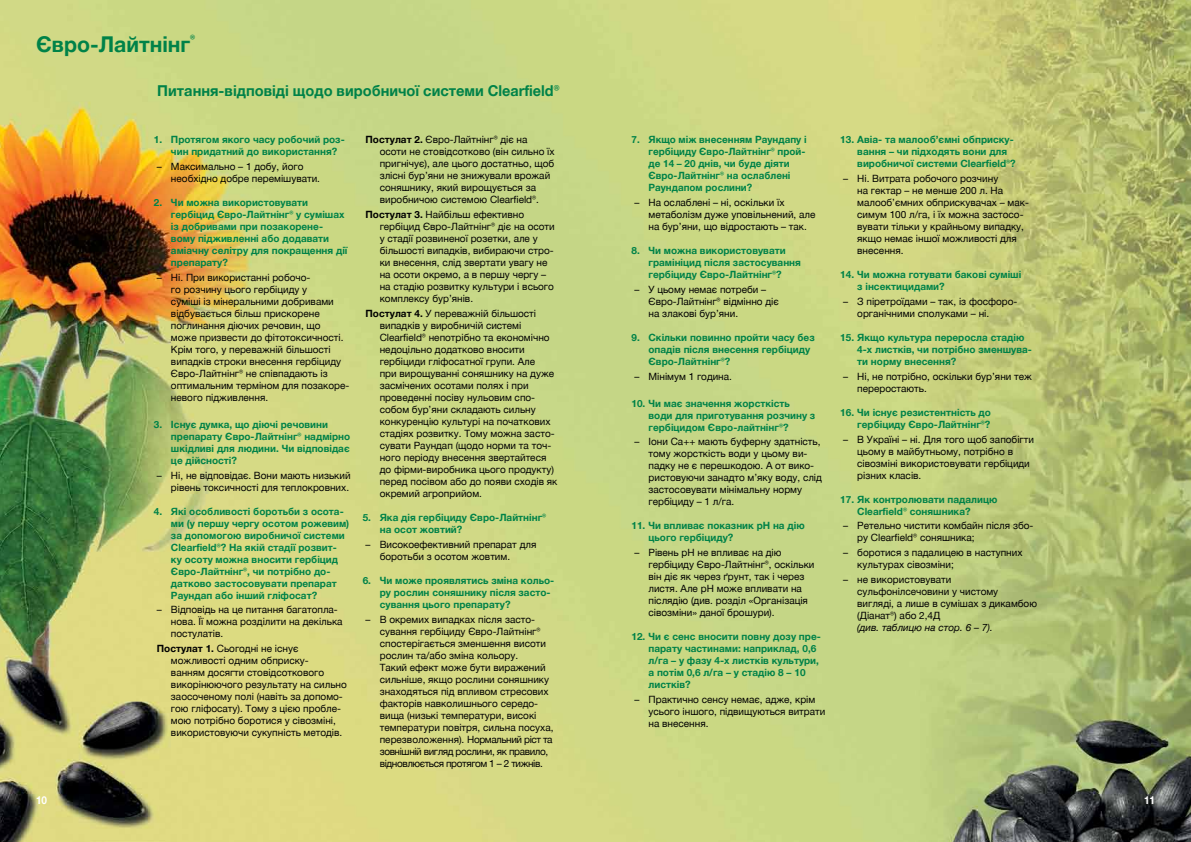
<style>
.page{position:relative;width:1191px;height:842px;background:#fff}
.page>*{position:absolute;margin:0;border:0;box-sizing:border-box;transform-origin:0 0}
.t1{font:700 21.8px "Helvetica Neue LTCYR";color:#008248}
.t2{font:700 15px "Helvetica Neue LTCYR";color:#008248}
.t3{font:700 11px "Helvetica Neue LTCYR";color:#fff;scale:.9 1}
.t4{font:10px/12px "Helvetica Neue LTCYR";color:#000}
.t5{font:700 10px/12px "Helvetica Neue LTCYR";color:#008248}
.t6{font:italic 10px "Helvetica Neue LTCYR";color:#000}
.s1{font-weight:700}
</style>
<div class="page">
<img style="left:0;top:0;width:1191px;height:842px">
<h1 class="t1" style="left:36px;top:32px;width:161px">Євро-Лайтнінг<sup>®</sup></h1>
<h2 class="t2" style="left:157px;top:82px;width:404px">Питання-відповіді щодо виробничої системи Clearfield®</h2>
<p class="t5" style="left:171px;top:134px;width:175px;text-indent:-17px">1. Протягом якого часу робочий роз&shy;чин придатний до використання?</p>
<p class="t4" style="left:171px;top:161px;width:151px;text-indent:-14px">– Максимально – 1 добу, його необхідно добре перемішувати.</p>
<p class="t5" style="left:171px;top:197px;width:178px;text-indent:-17px">2. Чи можна використовувати гербіцид Євро-Лайтнінг® у сумішах із добривами при позакорене&shy;вому підживленні або додавати аміачну селітру для покращення дії препарату?</p>
<p class="t4" style="left:171px;top:271px;width:180px;text-indent:-14px">– Ні. При використанні робочо-<br>го розчину цього гербіциду у<br>суміші із мінеральними добривами відбувається більш прискорене поглинання діючих речовин, що<br>може призвести до фітотоксичності.<br>Крім того, у переважній більшості випадків строки внесення гербіциду<br>Євро-Лайтнінг® не співпадають із оптимальним терміном для позакоре&shy;невого підживлення.</p>
<p class="t5" style="left:171px;top:418px;width:181px;text-indent:-17px">3. Існує думка, що діючі речовини препарату Євро-Лайтнінг® надмірно шкідливі для людини. Чи відповідає це дійсності?</p>
<p class="t4" style="left:157px;top:469px;width:195px;text-align:right">– Ні, не відповідає. Вони мають низький рівень токсичності для теплокровних.</p>
<p class="t5" style="left:171px;top:505px;width:180px;text-indent:-17px">4. Які особливості боротьби з осота&shy;ми (у першу чергу осотом рожевим) за допомогою виробничої системи Clearfield®? На якій стадії розвит&shy;ку осоту можна вносити гербіцид Євро-Лайтнінг®, чи потрібно до&shy;датково застосовувати препарат Раундап або інший гліфосат?</p>
<p class="t4" style="left:171px;top:604px;width:173px;text-indent:-14px">– Відповідь на це питання багатопла&shy;нова. Її можна розділити на декілька постулатів.</p>
<p class="t4" style="left:171px;top:643px;width:177px;text-indent:-14px"><span class="s1">Постулат 1.</span> Сьогодні не існує можливості одним обприску-<br>ванням досягти стовідсоткового викорінюючого результату на сильно заосоченому полі (навіть за допомо&shy;гою гліфосату). Тому з цією пробле&shy;мою потрібно боротися у сівозміні, використовуючи сукупність методів.</p>
<p class="t4" style="left:380px;top:134px;width:176px;text-indent:-14px"><span class="s1">Постулат 2.</span> Євро-Лайтнінг® діє на осоти не стовідсотково (він сильно їх пригнічує), але цього достатньо, щоб злісні бур’яни не знижували врожай соняшнику, який вирощується за виробничою системою Clearfield®.</p>
<p class="t4" style="left:380px;top:209px;width:176px;text-indent:-14px"><span class="s1">Постулат 3.</span> Найбільш ефективно гербіцид Євро-Лайтнінг® діє на осоти у стадії розвиненої розетки, але у більшості випадків, вибираючи стро&shy;ки внесення, слід звертати увагу не на осоти окремо, а в першу чергу – на стадію розвитку культури і всього комплексу бур’янів.</p>
<p class="t4" style="left:380px;top:307px;width:179px;text-indent:-14px"><span class="s1">Постулат 4.</span> У переважній більшості випадків у виробничій системі Clearfield® непотрібно та економічно недоцільно додатково вносити гербіциди гліфосатної групи. Але<br>при вирощуванні соняшнику на дуже засмічених осотами полях і при проведенні посіву нульовим спо&shy;собом бур’яни складають сильну конкуренцію культурі на початкових стадіях розвитку. Тому можна засто&shy;сувати Раундап (щодо норми та точ&shy;ного періоду внесення звертайтеся до фірми-виробника цього продукту) перед посівом або до появи сходів як окремий агроприйом.</p>
<p class="t5" style="left:380px;top:511px;width:168px;text-indent:-17px">5. Яка дія гербіциду Євро-Лайтнінг® на осот жовтий?</p>
<p class="t4" style="left:380px;top:538px;width:158px;text-indent:-14px">– Високоефективний препарат для боротьби з осотом жовтим.</p>
<p class="t5" style="left:380px;top:574px;width:176px;text-indent:-17px">6. Чи може проявлятись зміна кольо&shy;ру рослин соняшнику після засто&shy;сування цього препарату?</p>
<p class="t4" style="left:380px;top:613px;width:175px;text-indent:-14px">– В окремих випадках після засто&shy;сування гербіциду Євро-Лайтнінг® спостерігається зменшення висоти рослин та/або зміна кольору.<br>Такий ефект може бути виражений сильніше, якщо рослини соняшнику знаходяться під впливом стресових факторів навколишнього середо&shy;вища (низькі температури, високі температури повітря, сильна посуха, перезволоження). Нормальний ріст та зовнішній вигляд рослини, як правило, відновлюється протягом 1 – 2 тижнів.</p>
<p class="t5" style="left:648px;top:134px;width:160px;text-indent:-17px">7. Якщо між внесенням Раундапу і гербіциду Євро-Лайтнінг® прой&shy;де 14 – 20 днів, чи буде діяти<br>Євро-Лайтнінг® на ослаблені<br>Раундапом рослини?</p>
<p class="t4" style="left:648px;top:197px;width:168px;text-indent:-14px">– На ослаблені – ні, оскільки їх метаболізм дуже уповільнений, але на бур’яни, що відростають – так.</p>
<p class="t5" style="left:648px;top:245px;width:154px;text-indent:-17px">8. Чи можна використовувати грамініцид після застосування гербіциду Євро-Лайтнінг®?</p>
<p class="t4" style="left:648px;top:283px;width:132px;text-indent:-14px">– У цьому немає потреби –<br>Євро-Лайтнінг® відмінно діє на злакові бур’яни.</p>
<p class="t5" style="left:648px;top:331px;width:168px;text-indent:-17px">9. Скільки повинно пройти часу без опадів після внесення гербіциду<br>Євро-Лайтнінг®?</p>
<p class="t4" style="left:634px;top:370px;width:99px">– Мінімум 1 година.</p>
<p class="t5" style="left:648px;top:397px;width:168px;text-indent:-17px">10. Чи має значення жорсткість води для приготування розчину з гербіцидом Євро‑лайтнінг®?</p>
<p class="t4" style="left:648px;top:436px;width:175px;text-indent:-14px">– Іони Са++ мають буферну здатність, тому жорсткість води у цьому ви&shy;падку не є перешкодою. А от вико&shy;ристовуючи занадто м’яку воду, слід застосовувати мінімальну норму гербіциду – 1 л/га.</p>
<p class="t5" style="left:648px;top:520px;width:158px;text-indent:-17px">11. Чи впливає показник pн на дію цього гербіциду?</p>
<p class="t4" style="left:648px;top:547px;width:167px;text-indent:-14px">– Рівень pн не впливає на дію гербіциду Євро-Лайтнінг®, оскільки він діє як через ґрунт, так і через листя. Але pн може впливати на післядію (див. розділ «Організація сівозміни» даної брошури).</p>
<p class="t5" style="left:648px;top:631px;width:174px;text-indent:-17px">12. Чи є сенс вносити повну дозу пре&shy;парату частинами: наприклад, 0,6 л/га – у фазу 4-х листків культури, а потім 0,6 л/га – у стадію 8 – 10 листків?</p>
<p class="t4" style="left:648px;top:694px;width:178px;text-indent:-14px">– Практично сенсу немає, адже, крім усього іншого, підвищуються витрати на внесення.</p>
<p class="t5" style="left:857px;top:134px;width:160px;text-indent:-17px">13. Авіа- та малооб’ємні обприску&shy;вання – чи підходять вони для виробничої системи Clearfield®?</p>
<p class="t4" style="left:857px;top:173px;width:173px;text-indent:-14px">– Ні. Витрата робочого розчину<br>на гектар – не менше 200 л. На малооб’ємних обприскувачах – мак&shy;симум 100 л/га, і їх можна застосо&shy;вувати тільки у крайньому випадку, якщо немає іншої можливості для внесення.</p>
<p class="t5" style="left:857px;top:269px;width:165px;text-indent:-17px">14. Чи можна готувати бакові суміші з інсектицидами?</p>
<p class="t4" style="left:857px;top:295px;width:161px;text-indent:-14px">– З піретроїдами – так, із фосфоро&shy;органічними сполуками – ні.</p>
<p class="t5" style="left:857px;top:331px;width:176px;text-indent:-17px">15. Якщо культура переросла стадію<br>4-х листків, чи потрібно зменшува&shy;ти норму внесення?</p>
<p class="t4" style="left:857px;top:370px;width:176px;text-indent:-14px">– Ні, не потрібно, оскільки бур’яни теж переростають.</p>
<p class="t5" style="left:840px;top:406px;width:152px;text-align:right">16. Чи існує резистентність до гербiциду Євро-Лайтнінг®?</p>
<p class="t4" style="left:857px;top:433px;width:178px;text-indent:-14px">– В Україні – ні. Для того щоб запобігти цьому в майбутньому, потрібно в сівозміні використовувати гербіциди різних класів.</p>
<p class="t5" style="left:857px;top:493px;width:142px;text-indent:-17px">17. Як контролювати падалицю<br>Clearfield® соняшника?</p>
<p class="t4" style="left:857px;top:520px;width:178px;text-indent:-14px">– Ретельно чистити комбайн після збо&shy;ру Clearfield® соняшника;</p>
<p class="t4" style="left:857px;top:547px;width:167px;text-indent:-14px">– боротися з падалицею в наступних культурах сівозміни;</p>
<p class="t4" style="left:857px;top:574px;width:181px;text-indent:-14px">– не використовувати сульфонілсечовини у чистому вигляді, а лише в сумішах з дикамбою (Діанат®) або 2,4Д</p>
<p class="t6" style="left:857px;top:622px;width:137px">(див. таблицю на стор. 6 – 7).</p>
<p class="t3" style="left:36px;top:794px;width:14px">10</p>
<p class="t3" style="left:1144px;top:794px;width:14px">11</p>
</div>
